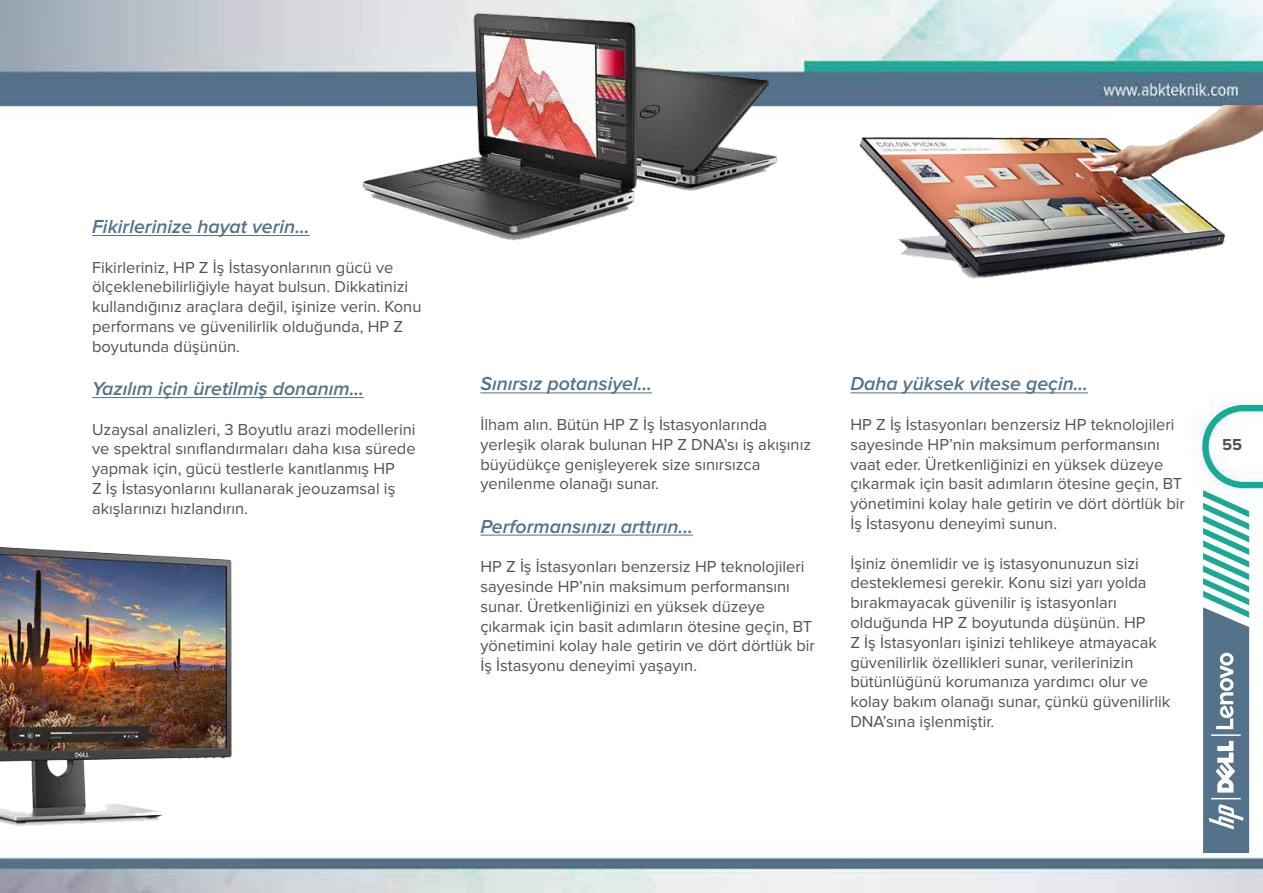
<style>
.page{position:relative;width:1263px;height:893px;background:#fff}
.page>*{position:absolute;margin:0;border:0;box-sizing:border-box;transform-origin:0 0}
.t1{font:italic 600 19.5px "Proxima Nova";color:#547289}
.t2{font:16.5px/19.8px "Proxima Nova";color:#525251}
.t3{font:700 16.5px "Proxima Nova";color:#525251}
</style>
<div class="page">
<img style="left:0;top:0;width:1263px;height:893px">
<hr style="left:480px;top:393px;width:172px;height:1px;background:#547289">
<hr style="left:480px;top:535px;width:213px;height:1px;background:#547289">
<hr style="left:92px;top:235px;width:218px;height:1px;background:#547289">
<hr style="left:92px;top:397px;width:272px;height:1px;background:#547289">
<hr style="left:850px;top:393px;width:238px;height:1px;background:#547289">
<img style="left:0;top:529px;width:232px;height:297px">
<img style="left:840px;top:106px;width:423px;height:191px">
<img style="left:362px;top:14px;width:415px;height:226px">
<svg style="left:1202px;top:405px;width:61px;height:448px"></svg>
<hr style="left:1211px;top:734px;width:29px;height:2px;background:#fff">
<p class="t1" style="left:92px;top:215px;width:219px">Fikirlerinize hayat verin...</p>
<p class="t2" style="left:92px;top:257px;width:331px">Fikirleriniz, HP Z İş İstasyonlarının gücü ve ölçeklenebilirliğiyle hayat bulsun. Dikkatinizi kullandığınız araçlara değil, işinize verin. Konu performans ve güvenilirlik olduğunda, HP Z boyutunda düşünün.</p>
<p class="t1" style="left:92px;top:377px;width:273px">Yazılım için üretilmiş donanım...</p>
<p class="t2" style="left:92px;top:419px;width:325px">Uzaysal analizleri, 3 Boyutlu arazi modellerini ve spektral sınıflandırmaları daha kısa sürede yapmak için, gücü testlerle kanıtlanmış HP<br>Z İş İstasyonlarını kullanarak jeouzamsal iş akışlarınızı hızlandırın.</p>
<p class="t1" style="left:480px;top:373px;width:173px">Sınırsız potansiyel...</p>
<p class="t2" style="left:480px;top:415px;width:332px">İlham alın. Bütün HP Z İş İstasyonlarında yerleşik olarak bulunan HP Z DNA’sı iş akışınız büyüdükçe genişleyerek size sınırsızca yenilenme olanağı sunar.</p>
<p class="t1" style="left:480px;top:515px;width:214px">Performansınızı arttırın...</p>
<p class="t2" style="left:480px;top:557px;width:336px">HP Z İş İstasyonları benzersiz HP teknolojileri sayesinde HP’nin maksimum performansını sunar. Üretkenliğinizi en yüksek düzeye çıkarmak için basit adımların ötesine geçin, BT yönetimini kolay hale getirin ve dört dörtlük bir İş İstasyonu deneyimi yaşayın.</p>
<p class="t1" style="left:850px;top:373px;width:239px">Daha yüksek vitese geçin...</p>
<p class="t2" style="left:850px;top:415px;width:336px">HP Z İş İstasyonları benzersiz HP teknolojileri sayesinde HP’nin maksimum performansını vaat eder. Üretkenliğinizi en yüksek düzeye çıkarmak için basit adımların ötesine geçin, BT yönetimini kolay hale getirin ve dört dörtlük bir İş İstasyonu deneyimi sunun.</p>
<p class="t2" style="left:850px;top:553px;width:322px">İşiniz önemlidir ve iş istasyonunuzun sizi desteklemesi gerekir. Konu sizi yarı yolda bırakmayacak güvenilir iş istasyonları olduğunda HP Z boyutunda düşünün. HP<br>Z İş İstasyonları işinizi tehlikeye atmayacak güvenilirlik özellikleri sunar, verilerinizin bütünlüğünü korumanıza yardımcı olur ve kolay bakım olanağı sunar, çünkü güvenilirlik DNA’sına işlenmiştir.</p>
<p class="t3" style="left:1222px;top:435px;width:22px">55</p>
</div>
